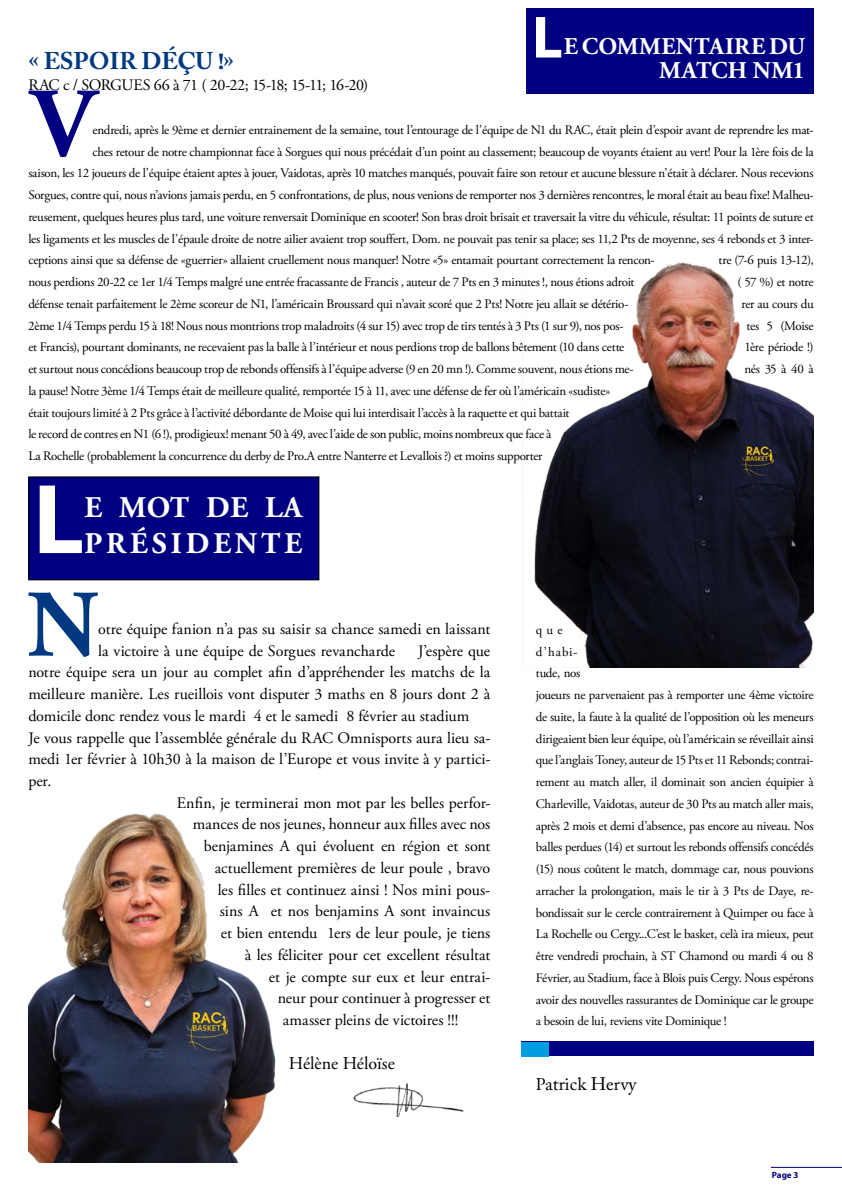
<style>
.page{position:relative;width:842px;height:1191px;background:#fff}
.page>*{position:absolute;margin:0;border:0;box-sizing:border-box;transform-origin:0 0}
.t1{font:700 100.1px "Myriad Pro";color:#fff}
.t2{font:700 98.1px "Adobe Garamond Pro";color:#000080}
.t3{font:700 95.2px "Adobe Garamond Pro";color:#003882}
.t4{font:700 60px "Myriad Pro";color:#fff}
.t5{font:700 30px/36px "Adobe Garamond Pro";letter-spacing:.13em;color:#fff}
.t6{font:700 24px "Adobe Caslon Pro";letter-spacing:-.005em;color:#003882}
.t7{font:700 24px/24px "Adobe Garamond Pro";letter-spacing:.04em;color:#fff}
.t8{font:700 24px "Adobe Garamond Pro";letter-spacing:.02em;color:#fff}
.t9{font:18px "Adobe Garamond Pro";color:#000}
.t10{font:18px "Adobe Caslon Pro";color:#000}
.t11{font:16px "Adobe Garamond Pro";letter-spacing:-.005em;color:#000}
.t12{font:16px "Adobe Garamond Pro";letter-spacing:-.045em;color:#000}
.t13{font:13px/21.7px "Adobe Garamond Pro";letter-spacing:-.025em;color:#000}
.t14{font:700 9px "Myriad Pro";color:#000080}
.s1{font-family:"Adobe Garamond Pro"}
</style>
<div class="page">
<hr style="left:771px;top:1166px;width:71px;height:1px;background:#000080">
<img style="left:28px;top:813px;width:248px;height:349px">
<img style="left:534px;top:262px;width:280px;height:405px">
<div style="left:522px;top:1041px;width:292px;height:15px;background:#000080"></div>
<div style="left:522px;top:1041px;width:27px;height:15px;background:#009ee0"></div>
<div style="left:526px;top:9px;width:288px;height:84px;background:#000080"></div>
<img style="left:353px;top:1083px;width:111px;height:33px">
<div style="left:29px;top:477px;width:290px;height:103px;background:#000080"></div>
<div style="left:28px;top:476px;width:291px;height:104px;border:1px solid #000"></div>
<h3 class="t4" style="left:532px;top:-2px;width:32px">L</h3>
<h3 class="t8" style="left:564px;top:32px;width:113px">E COMMENTAI</h3>
<h3 class="t7" style="left:659px;top:34px;width:148px;text-indent:75px">REDU<br>MATCH NM1</h3>
<h3 class="t6" style="left:28px;top:46px;width:207px"><span class="s1">«</span> ESPOIR DéçU <span class="s1">!»</span></h3>
<p class="t12" style="left:28px;top:76px;width:341px">RAC c / SORGUES 66 à 71 ( 20-22; 15-18; 15-11; 16-20)</p>
<h2 class="t2" style="left:32px;top:67px;width:64px">V</h2>
<p class="t13" style="left:93px;top:119px;width:722px">endredi, après le 9ème et dernier entrainement de la semaine, tout l’entourage de l’équipe de N1 du RAC, était plein d’espoir avant de reprendre les mat-</p>
<p class="t13" style="left:93px;top:141px;width:722px">ches retour de notre championnat face à Sorgues qui nous précédait d’un point au classement; beaucoup de voyants étaient au vert! Pour la 1ère fois de la</p>
<p class="t13" style="left:28px;top:163px;width:787px">saison, les 12 joueurs de l’équipe étaient aptes à jouer, Vaidotas, après 10 matches manqués, pouvait faire son retour et aucune blessure n’était à déclarer. Nous recevions</p>
<p class="t13" style="left:28px;top:184px;width:787px">Sorgues, contre qui, nous n’avions jamais perdu, en 5 confrontations, de plus, nous venions de remporter nos 3 dernières rencontres, le moral était au beau fixe! Malheu-</p>
<p class="t13" style="left:28px;top:206px;width:787px">reusement, quelques heures plus tard, une voiture renversait Dominique en scooter! Son bras droit brisait et traversait la vitre du véhicule, résultat: 11 points de suture et</p>
<p class="t13" style="left:28px;top:228px;width:787px">les ligaments et les muscles de l’épaule droite de notre ailier avaient trop souffert, Dom. ne pouvait pas tenir sa place; ses 11,2 Pts de moyenne, ses 4 rebonds et 3 inter-</p>
<p class="t13" style="left:28px;top:250px;width:628px">ceptions ainsi que sa défense de «guerrier» allaient cruellement nous manquer! Notre «5» entamait pourtant correctement la rencon-</p>
<p class="t13" style="left:718px;top:250px;width:97px">tre (7-6 puis 13-12),</p>
<p class="t13" style="left:28px;top:271px;width:608px">nous perdions 20-22 ce 1er 1/4 Temps malgré une entrée fracassante de Francis , auteur de 7 Pts en 3 minutes !, nous étions adroit</p>
<p class="t13" style="left:737px;top:271px;width:78px">( 57 %) et notre</p>
<p class="t13" style="left:28px;top:293px;width:602px">défense tenait parfaitement le 2ème scoreur de N1, l’américain Broussard qui n’avait scoré que 2 Pts! Notre jeu allait se détério-</p>
<p class="t13" style="left:741px;top:293px;width:74px">rer au cours du</p>
<p class="t13" style="left:28px;top:315px;width:597px">2ème 1/4 Temps perdu 15 à 18! Nous nous montrions trop maladroits (4 sur 15) avec trop de tirs tentés à 3 Pts (1 sur 9), nos pos-</p>
<p class="t13" style="left:746px;top:315px;width:69px">tes 5 (Moise</p>
<p class="t13" style="left:28px;top:337px;width:598px">et Francis), pourtant dominants, ne recevaient pas la balle à l’intérieur et nous perdions trop de ballons bêtement (10 dans cette</p>
<p class="t13" style="left:744px;top:337px;width:71px">1ère période !)</p>
<p class="t13" style="left:28px;top:358px;width:607px">et surtout nous concédions beaucoup trop de rebonds offensifs à l’équipe adverse (9 en 20 mn !). Comme souvent, nous étions me-</p>
<p class="t13" style="left:744px;top:358px;width:71px">nés 35 à 40 à</p>
<p class="t13" style="left:28px;top:380px;width:584px">la pause! Notre 3ème 1/4 Temps était de meilleure qualité, remportée 15 à 11, avec une défense de fer où l’américain «sudiste» était toujours limité à 2 Pts grâce à l’activité débordante de Moise qui lui interdisait l’accès à la raquette et qui battait<br>le record de contres en N1 (6 !), prodigieux! menant 50 à 49, avec l’aide de son public, moins nombreux que face à<br>La Rochelle (probablement la concurrence du derby de Pro.A entre Nanterre et Levallois ?) et moins supporter</p>
<h1 class="t1" style="left:33px;top:454px;width:53px">L</h1>
<h3 class="t5" style="left:84px;top:490px;width:219px">E MOT DE LA<br>PRÉS IDENTE</h3>
<h3 class="t3" style="left:27px;top:570px;width:72px">N</h3>
<p class="t11" style="left:98px;top:619px;width:394px">otre équipe fanion n’a pas su saisir sa chance samedi en laissant</p>
<p class="t11" style="left:98px;top:641px;width:394px">la victoire à une équipe de Sorgues revancharde ‼ J’espère que</p>
<p class="t11" style="left:28px;top:662px;width:463px">notre équipe sera un jour au complet afin d’appréhender les matchs de la</p>
<p class="t11" style="left:28px;top:684px;width:463px">meilleure manière. Les rueillois vont disputer 3 maths en 8 jours dont 2 à</p>
<p class="t11" style="left:28px;top:706px;width:455px">domicile donc rendez vous le mardi 4 et le samedi 8 février au stadium ‼</p>
<p class="t11" style="left:28px;top:728px;width:464px">Je vous rappelle que l’assemblée générale du RAC Omnisports aura lieu sa-</p>
<p class="t11" style="left:28px;top:749px;width:464px">medi 1er février à 10h30 à la maison de l’Europe et vous invite à y partici-</p>
<p class="t11" style="left:28px;top:771px;width:25px">per.</p>
<p class="t11" style="left:177px;top:793px;width:315px">Enfin, je terminerai mon mot par les belles perfor-</p>
<p class="t11" style="left:193px;top:814px;width:299px">mances de nos jeunes, honneur aux filles avec nos</p>
<p class="t11" style="left:204px;top:836px;width:288px">benjamines A qui évoluent en région et sont</p>
<p class="t11" style="left:215px;top:858px;width:277px">actuellement premières de leur poule , bravo</p>
<p class="t11" style="left:218px;top:880px;width:274px">les filles et continuez ainsi ! Nos mini pous-</p>
<p class="t11" style="left:220px;top:901px;width:272px">sins A et nos benjamins A sont invaincus</p>
<p class="t11" style="left:221px;top:923px;width:271px">et bien entendu 1ers de leur poule, je tiens</p>
<p class="t11" style="left:245px;top:945px;width:247px">à les féliciter pour cet excellent résultat</p>
<p class="t11" style="left:269px;top:967px;width:223px">et je compte sur eux et leur entrai-</p>
<p class="t11" style="left:278px;top:988px;width:214px">neur pour continuer à progresser et</p>
<p class="t11" style="left:283px;top:1010px;width:177px">amasser pleins de victoires !!!</p>
<h3 class="t9" style="left:289px;top:1052px;width:107px">Hélène Héloïse</h3>
<p class="t13" style="left:536px;top:619px;width:279px">que<br>d’habi-<br>tude, nos<br>joueurs ne parvenaient pas à remporter une 4ème victoire de suite, la faute à la qualité de l’opposition où les meneurs dirigeaient bien leur équipe, où l’américain se réveillait ainsi que l’anglais Toney, auteur de 15 Pts et 11 Rebonds; contrai&shy;rement au match aller, il dominait son ancien équipier à Charleville, Vaidotas, auteur de 30 Pts au match aller mais, après 2 mois et demi d’absence, pas encore au niveau. Nos balles perdues (14) et surtout les rebonds offensifs concédés (15) nous coûtent le match, dommage car, nous pouvions arracher la prolongation, mais le tir à 3 Pts de Daye, re&shy;bondissait sur le cercle contrairement à Quimper ou face à La Rochelle ou Cergy...C’est le basket, celà ira mieux, peut être vendredi prochain, à ST Chamond ou mardi 4 ou 8<br>Février, au Stadium, face à Blois puis Cergy. Nous espérons avoir des nouvelles rassurantes de Dominique car le groupe a besoin de lui, reviens vite Dominique !</p>
<h3 class="t10" style="left:536px;top:1073px;width:102px"><span class="s1">P</span>atrick Hervy</h3>
<p class="t14" style="left:772px;top:1168px;width:28px">page 3</p>
</div>
